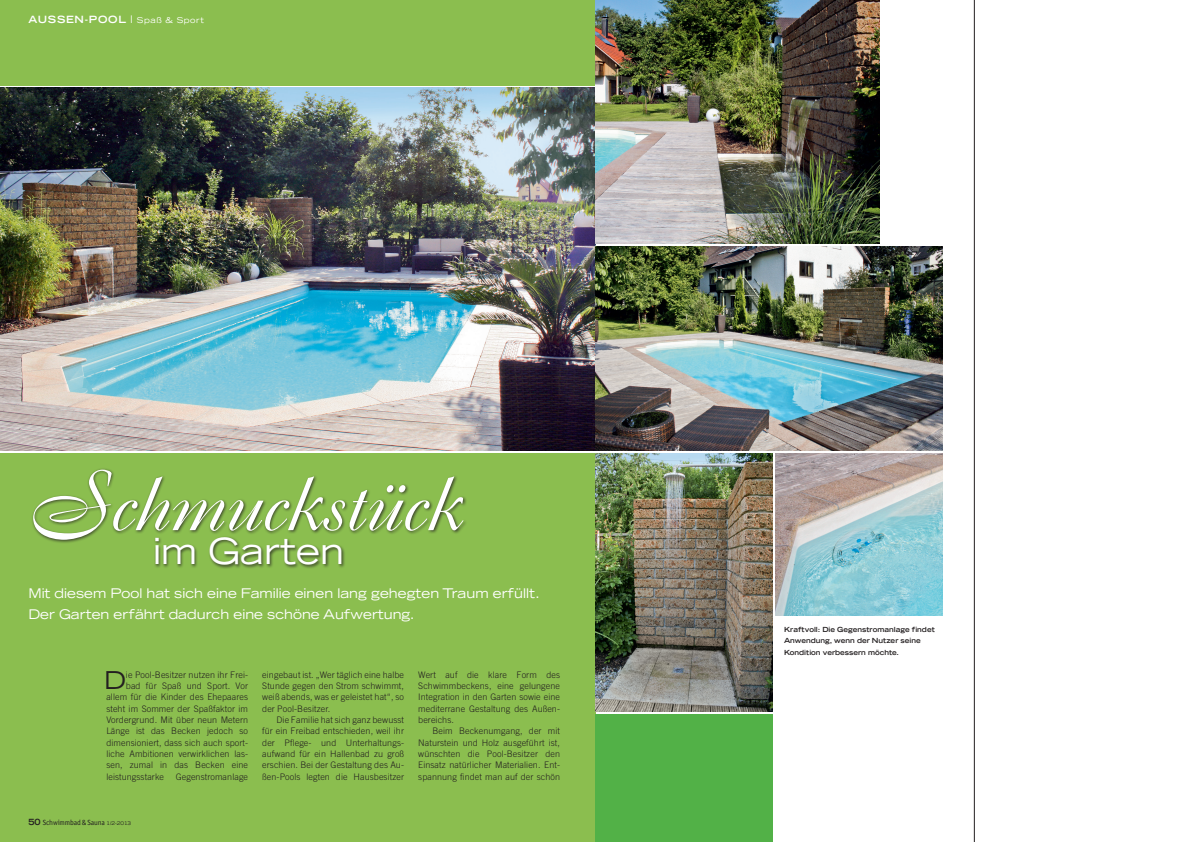
<style>
.page{position:relative;width:1191px;height:842px;background:#fff}
.page>*{position:absolute;margin:0;border:0;box-sizing:border-box;transform-origin:0 0}
.t1{font:80px "Boulevard";color:#fff}
.t2{font:expanded 36px "Trade Gothic LH";color:#fff}
.t3{font:expanded 24.6px "Trade Gothic LH";color:#231f20}
.t4{font:expanded 13.3px/21.6px "Trade Gothic LH";color:#fff}
.t5{font:700 expanded 10px "Trade Gothic LH";letter-spacing:.075em;color:#fff}
.t6{font:300 9px/11.3px "Trade Gothic";letter-spacing:.01em;color:#231f20;text-align:justify}
.t7{font:7.5px "Officina Sans";letter-spacing:-.015em;color:#231f20}
.t8{font:700 expanded 7px/11.3px "Trade Gothic LH";color:#231f20}
.s1{font-weight:400;font-size:8px}
.s2{font-family:"Trade Gothic LH";font-weight:700;font-stretch:expanded;font-size:8.5px}
.s3{font-family:"Trade Gothic LH";font-stretch:expanded;font-size:5px}
</style>
<div class="page">
<div style="left:0;top:454px;width:595px;height:388px;background:#8bbe4f"></div>
<div style="left:0;top:0;width:595px;height:85px;background:#8bbe4f"></div>
<div style="left:595px;top:714px;width:177px;height:128px;background:#52b147"></div>
<hr style="left:974px;top:0;width:1px;height:842px;background:#231f20">
<img style="left:0;top:88px;width:595px;height:363px">
<img style="left:595px;top:0;width:284px;height:244px">
<img style="left:595px;top:454px;width:177px;height:257px">
<img style="left:775px;top:454px;width:168px;height:161px">
<img style="left:595px;top:247px;width:348px;height:204px">
<div style="left:154px;top:535px;width:192px;height:34px;background:#231f20;opacity:.75"></div>
<div style="left:31px;top:468px;width:437px;height:76px;background:#231f20;opacity:.75"></div>
<p class="t5" style="left:28px;top:13px;width:177px">AuSSen-pool ❘ <span class="s1">Spaß &amp; Sport</span></p>
<h1 class="t1" style="left:28px;top:451px;width:434px">Schmuckstück</h1>
<h2 class="t2" style="left:153px;top:527px;width:193px">im Garten</h2>
<h3 class="t4" style="left:28px;top:582px;width:513px">Mit diesem Pool hat sich eine Familie einen lang gehegten Traum erfüllt.<br>Der Garten erfährt dadurch eine schöne Aufwertung.</h3>
<h3 class="t3" style="left:104px;top:664px;width:23px">D</h3>
<p class="t6" style="left:126px;top:669px;width:124px">ie Pool-Besitzer nutzen ihr Frei-</p>
<p class="t6" style="left:126px;top:680px;width:124px">bad für Spaß und Sport. Vor</p>
<p class="t6" style="left:106px;top:691px;width:143px">allem für die Kinder des Ehepaares</p>
<p class="t6" style="left:106px;top:703px;width:143px">steht im Sommer der Spaßfaktor im</p>
<p class="t6" style="left:106px;top:714px;width:143px">Vordergrund. Mit über neun Metern</p>
<p class="t6" style="left:106px;top:725px;width:143px">Länge ist das Becken jedoch so</p>
<p class="t6" style="left:106px;top:737px;width:143px">dimensioniert, dass sich auch sport-</p>
<p class="t6" style="left:106px;top:748px;width:143px">liche Ambitionen verwirklichen las-</p>
<p class="t6" style="left:106px;top:759px;width:143px">sen, zumal in das Becken eine</p>
<p class="t6" style="left:106px;top:771px;width:59px">leistungsstarke</p>
<p class="t6" style="left:176px;top:771px;width:74px">Gegenstromanlage</p>
<p class="t6" style="left:262px;top:669px;width:143px">eingebaut ist. „Wer täglich eine halbe Stunde gegen den Strom schwimmt, weiß abends, was er geleistet hat“, so der Pool-Besitzer.</p>
<p class="t6" style="left:262px;top:714px;width:143px;text-indent:14px">Die Familie hat sich ganz bewusst für ein Freibad entschieden, weil ihr der Pflege- und Unterhaltungs&shy;aufwand für ein Hallenbad zu groß erschien. Bei der Gestaltung des Au&shy;ßen-Pools legten die Hausbesitzer</p>
<p class="t6" style="left:418px;top:669px;width:143px">Wert auf die klare Form des Schwimmbeckens, eine gelungene Integration in den Garten sowie eine mediterrane Gestaltung des Außen&shy;bereichs.</p>
<p class="t6" style="left:418px;top:725px;width:143px;text-indent:14px">Beim Beckenumgang, der mit Naturstein und Holz ausgeführt ist, wünschten die Pool-Besitzer den Einsatz natürlicher Materialien. Ent&shy;spannung findet man auf der schön</p>
<p class="t7" style="left:28px;top:818px;width:104px"><span class="s2">50</span> Schwimmbad &amp; Sauna <span class="s3">1/2-2013</span></p>
<p class="t8" style="left:784px;top:624px;width:152px">Kraftvoll: Die Gegenstromanlage findet<br>Anwendung, wenn der N utzer seine<br>Kondition verbessern möchte.</p>
</div>
